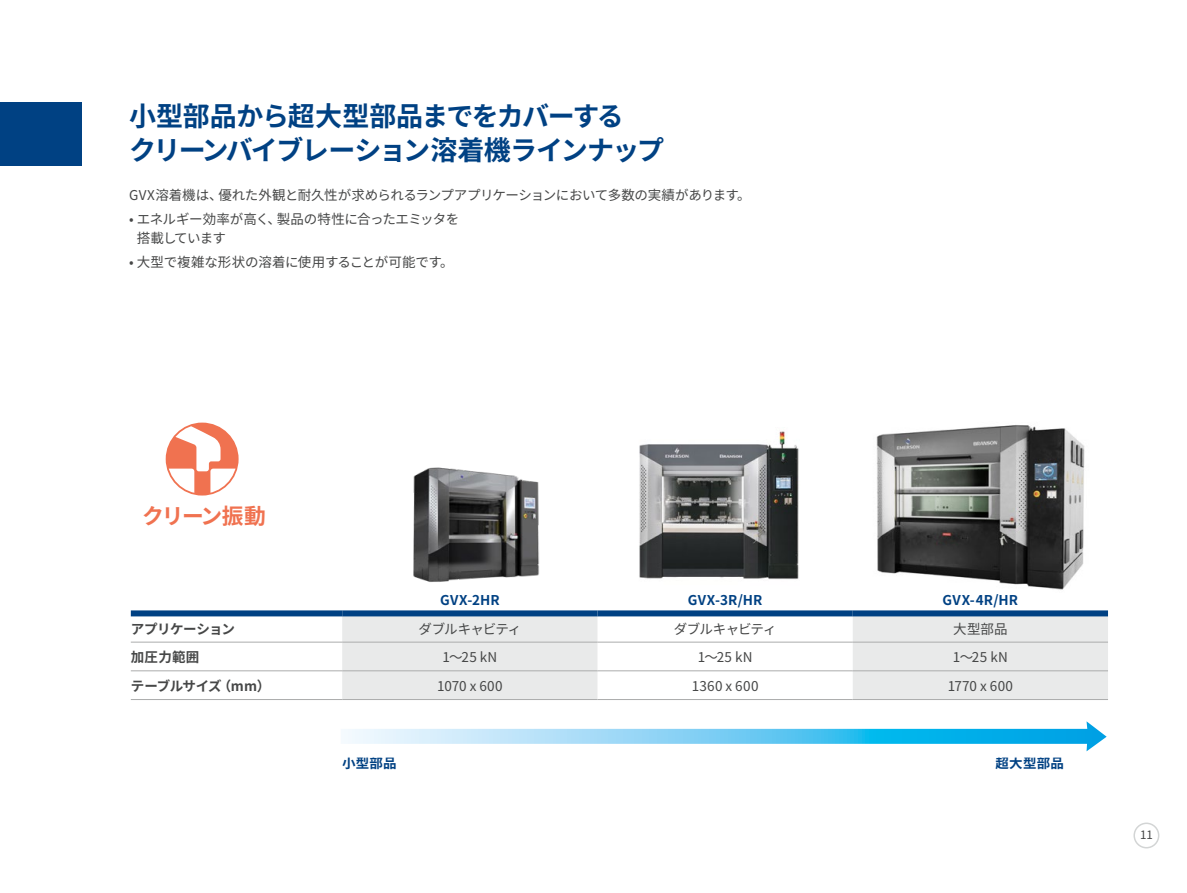
<style>
.page{position:relative;width:1187px;height:893px;background:#fff}
.page>*{position:absolute;margin:0;border:0;box-sizing:border-box;transform-origin:0 0}
.Internal_pages_title_blue{font:700 27px/33.8px "Noto Sans CJ Kjp";letter-spacing:-.055em;color:#004183}
.Sube_title_blue__blue_pages{font:700 21.75px "Noto Sans CJ Kjp";letter-spacing:-.065em;color:#f07250}
.Body_text_9pt__Blue_Pages{font:13.5px/19.5px "Noto Sans CJ Kjp";letter-spacing:-.025em;color:#464747}
.Image_Caption{font:13.5px "Noto Sans CJ Kjp";letter-spacing:-.005em;color:#464747}
.Image_Caption-2{font:700 13.5px "Noto Sans CJ Kjp";letter-spacing:.01em;color:#004183}
.Image_Caption-3{font:13.5px "Noto Sans CJ Kjp";letter-spacing:-.07em;color:#464747}
.Image_Caption-4{font:700 13.5px "Noto Sans CJ Kjp";letter-spacing:-.025em;color:#464747}
.Image_Caption-5{font:700 13.5px "Noto Sans CJ Kjp";letter-spacing:-.055em;color:#464747}
.Page_number_left{font:11.55px "Noto Sans CJ Kjp";color:#464747}
</style>
<div class="page">
<div style="left:1133px;top:822px;width:26px;height:26px;border:2px solid #d3d5d5;border-radius:50%"></div>
<div style="left:0;top:102px;width:81px;height:64px;background:#004183"></div>
<img style="left:639px;top:431px;width:160px;height:149px">
<svg style="left:344px;top:721px;width:762px;height:30px"></svg>
<img style="left:876px;top:425px;width:209px;height:165px">
<svg style="left:165px;top:423px;width:74px;height:72px"></svg>
<div style="left:166px;top:423px;width:72px;height:73px;border:2px solid #f07250;border-radius:50%"></div>
<img style="left:413px;top:467px;width:127px;height:115px">
<div style="left:342px;top:616px;width:255px;height:83px;background:#e9eaea"></div>
<div style="left:852px;top:616px;width:255px;height:83px;background:#e9eaea"></div>
<div style="left:131px;top:610px;width:211px;height:6px;background:#004183"></div>
<div style="left:342px;top:610px;width:255px;height:6px;background:#004183"></div>
<div style="left:852px;top:610px;width:255px;height:6px;background:#004183"></div>
<hr style="left:131px;top:642px;width:211px;height:1px;background:#abacac">
<hr style="left:342px;top:642px;width:255px;height:1px;background:#abacac">
<hr style="left:852px;top:642px;width:255px;height:1px;background:#abacac">
<hr style="left:131px;top:670px;width:211px;height:1px;background:#abacac">
<hr style="left:342px;top:670px;width:255px;height:1px;background:#abacac">
<hr style="left:852px;top:670px;width:255px;height:1px;background:#abacac">
<hr style="left:131px;top:699px;width:211px;height:1px;background:#abacac">
<hr style="left:342px;top:699px;width:255px;height:1px;background:#abacac">
<hr style="left:852px;top:699px;width:255px;height:1px;background:#abacac">
<div style="left:597px;top:610px;width:255px;height:6px;background:#004183"></div>
<hr style="left:597px;top:642px;width:255px;height:1px;background:#abacac">
<hr style="left:597px;top:670px;width:255px;height:1px;background:#abacac">
<hr style="left:597px;top:699px;width:255px;height:1px;background:#abacac">
<p class="Internal_pages_title_blue" style="left:129px;top:100px;width:536px">小型部品から超大型部品までをカバーする<br>クリーンバイブレーション溶着機ラインナップ</p>
<p class="Body_text_9pt__Blue_Pages" style="left:129px;top:186px;width:623px">GVX溶着機は、優れた外観と耐久性が求められるランプアプリケーションにおいて多数の実績があります。</p>
<p class="Body_text_9pt__Blue_Pages" style="left:137px;top:210px;width:324px;text-indent:-8px">• エネルギー効率が高く、製品の特性に合ったエミッタを搭載しています</p>
<p class="Body_text_9pt__Blue_Pages" style="left:129px;top:253px;width:326px">• 大型で複雑な形状の溶着に使用することが可能です。</p>
<p class="Sube_title_blue__blue_pages" style="left:142px;top:504px;width:125px">クリーン振動</p>
<p class="Image_Caption-2" style="left:440px;top:593px;width:61px">GVX-2HR</p>
<p class="Image_Caption-2" style="left:687px;top:593px;width:76px">GVX-3R/HR</p>
<p class="Image_Caption-2" style="left:942px;top:593px;width:77px">GVX-4R/HR</p>
<p class="Image_Caption-4" style="left:131px;top:621px;width:106px">アプリケーション</p>
<p class="Image_Caption-3" style="left:418px;top:621px;width:104px">ダブルキャビティ</p>
<p class="Image_Caption-3" style="left:673px;top:621px;width:104px">ダブルキャビティ</p>
<p class="Image_Caption" style="left:953px;top:621px;width:56px">大型部品</p>
<p class="Image_Caption-4" style="left:131px;top:650px;width:70px">加圧力範囲</p>
<p class="Image_Caption" style="left:442px;top:650px;width:56px">1～25 kN</p>
<p class="Image_Caption" style="left:697px;top:650px;width:56px">1～25 kN</p>
<p class="Image_Caption" style="left:952px;top:650px;width:56px">1～25 kN</p>
<p class="Image_Caption-5" style="left:131px;top:679px;width:141px">テーブルサイズ（mm）</p>
<p class="Image_Caption" style="left:437px;top:679px;width:67px">1070 x 600</p>
<p class="Image_Caption" style="left:691px;top:679px;width:68px">1360 x 600</p>
<p class="Image_Caption" style="left:947px;top:679px;width:67px">1770 x 600</p>
<p class="Image_Caption-2" style="left:342px;top:756px;width:56px">小型部品</p>
<p class="Image_Caption-2" style="left:995px;top:756px;width:70px">超大型部品</p>
<p class="Page_number_left" style="left:1139px;top:828px;width:14px">11</p>
</div>
